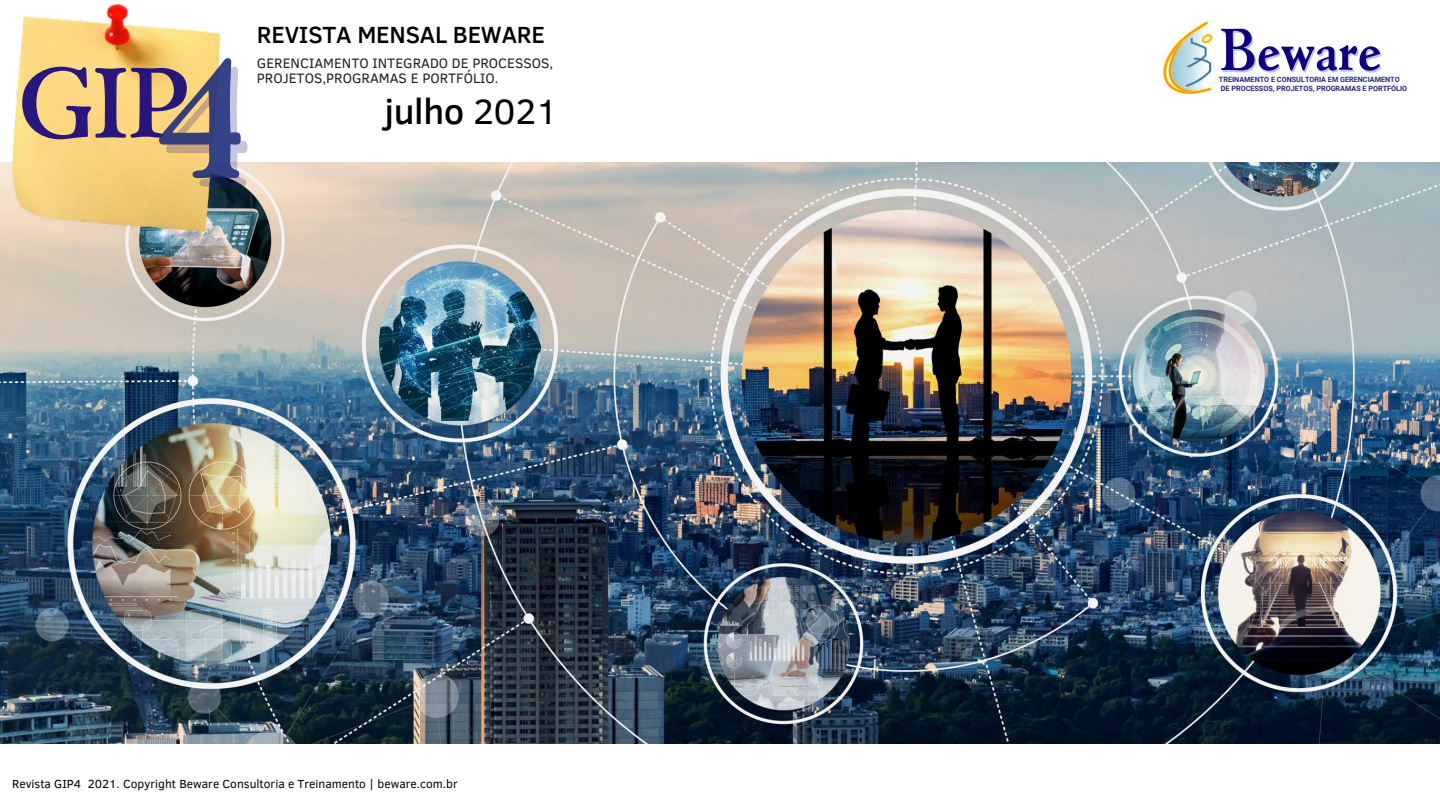
<style>
.page{position:relative;width:1440px;height:810px;background:#fff}
.page>*{position:absolute;margin:0;border:0;box-sizing:border-box;transform-origin:0 0}
.t1{font:700 104.8px "Nicolas Jenson SGOT Std";color:#10007b}
.t2{font:700 62.9px "Nicolas Jenson SGOT Std";color:#10007b}
.t3{font:500 36px "Clear Sans";letter-spacing:-.01em;color:#000}
.t4{font:500 24px "Clear Sans";letter-spacing:-.01em;color:#000}
.t5{font:14px/15px "Clear Sans";color:#222}
.t6{font:12px "Clear Sans";color:#000}
.t7{font:700 7.3px "Roboto";color:#1e2d7b}
.s1{font-size:185.9px;color:rgb(16 0 123/.26)}
.s2{font-weight:400}
.s3{color:rgb(79 102 217/.4)}
</style>
<div class="page">
<img style="left:1164px;top:20px;width:50px;height:73px">
<img style="left:0;top:163px;width:1440px;height:580px">
<img style="left:0;top:3px;width:338px;height:287px">
<h1 class="t1" style="left:18px;top:63px;width:236px">GIP<span class="s1">4</span></h1>
<h3 class="t4" style="left:257px;top:17px;width:290px">REVISTA MENSAL BEWARE</h3>
<h3 class="t5" style="left:257px;top:55px;width:298px">GERENCIAMENTO INTEGRADO DE PROCESSOS,<br>PROJETOS,PROGRAMAS E PORTFÓLIO.</h3>
<h3 class="t3" style="left:384px;top:85px;width:175px">julho <span class="s2">2021</span></h3>
<h3 class="t6" style="left:12px;top:775px;width:447px">Revista GIP4 2021. Copyright Beware Consultoria e Treinamento | beware.com.br</h3>
<h2 class="t2" style="left:1220px;top:26px;width:162px"><span class="s3">B</span>eware</h2>
<p class="t7" style="left:1221px;top:84px;width:188px">DE PROCESSOS, PROJETOS, PROGRAMAS E PORTFÓLIO</p>
<p class="t7" style="left:1219px;top:75px;width:182px">TREINAMENTO E CONSULTORIA EM GERENCIAMENTO</p>
</div>
